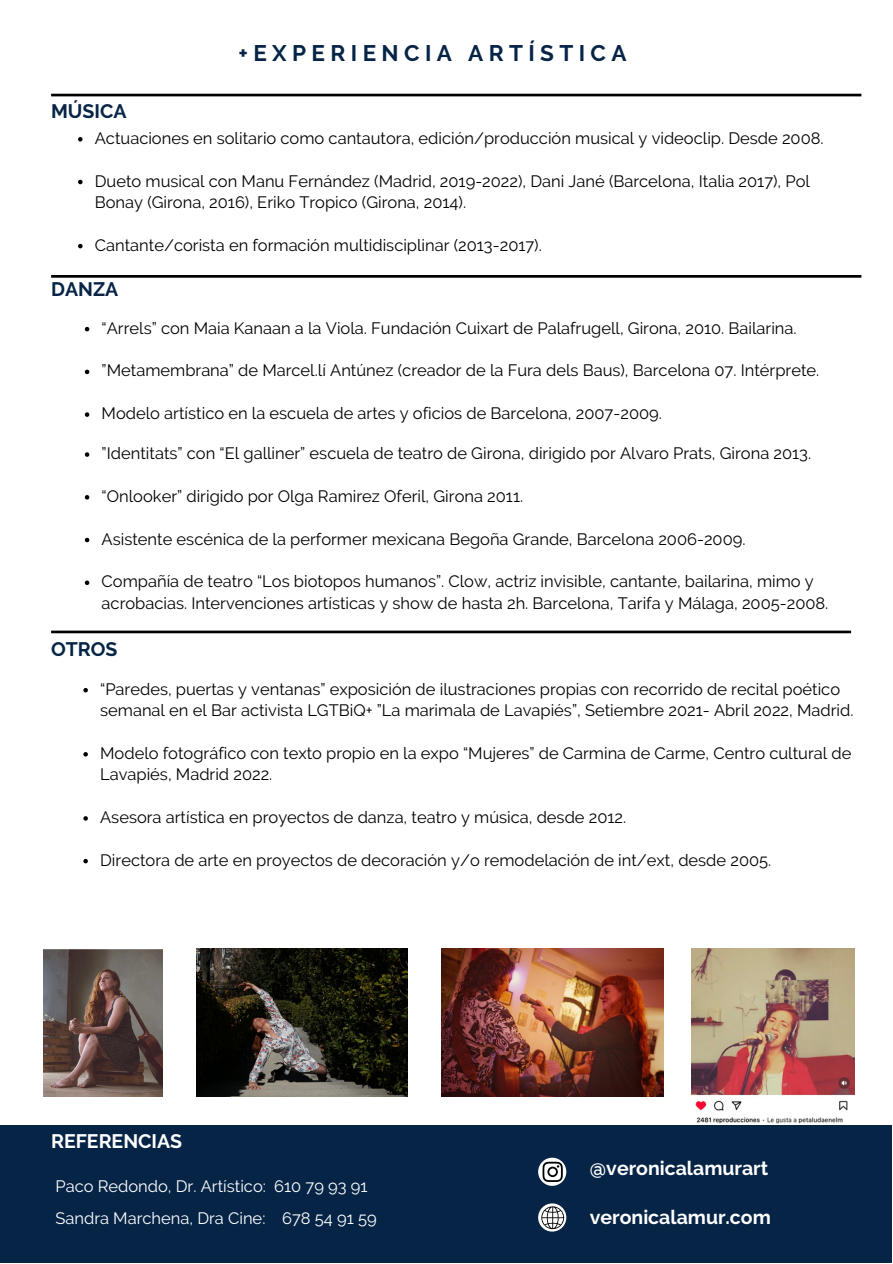
<style>
.page{position:relative;width:893px;height:1264px;background:#fff}
.page>*{position:absolute;margin:0;border:0;box-sizing:border-box;transform-origin:0 0}
.t1{font:700 22.5px "Raleway";letter-spacing:.24em;color:#062446}
.t2{font:700 19.5px "Raleway";color:#fff}
.t3{font:700 19.5px "Raleway";color:#062446}
.t4{font:16.5px/21.3px "Raleway";color:#000}
.t5{font:16.5px/31.5px "Raleway";color:#fff}
</style>
<div class="page">
<hr style="left:51px;top:94px;width:810px;height:2px;background:#000">
<svg style="left:51px;top:275px;width:810px;height:3px;background:#191919"></svg>
<svg style="left:51px;top:630px;width:800px;height:3px;background:#343434"></svg>
<div style="left:0;top:1125px;width:891px;height:137px;background:#062446"></div>
<img style="left:44px;top:949px;width:119px;height:147px">
<img style="left:196px;top:948px;width:211px;height:148px">
<img style="left:441px;top:948px;width:222px;height:148px">
<img style="left:691px;top:948px;width:163px;height:176px">
<svg style="left:538px;top:1157px;width:28px;height:28px"></svg>
<svg style="left:538px;top:1203px;width:28px;height:28px"></svg>
<svg style="left:542px;top:1161px;width:20px;height:20px"></svg>
<svg style="left:541px;top:1205px;width:23px;height:24px"></svg>
<svg style="left:85px;top:452px;width:4px;height:5px"></svg>
<svg style="left:85px;top:495px;width:4px;height:4px"></svg>
<svg style="left:85px;top:538px;width:4px;height:4px"></svg>
<svg style="left:85px;top:580px;width:4px;height:5px"></svg>
<svg style="left:78px;top:137px;width:5px;height:4px"></svg>
<svg style="left:78px;top:180px;width:5px;height:4px"></svg>
<svg style="left:78px;top:244px;width:5px;height:4px"></svg>
<svg style="left:85px;top:327px;width:4px;height:4px"></svg>
<svg style="left:84px;top:369px;width:6px;height:5px"></svg>
<svg style="left:85px;top:412px;width:4px;height:5px"></svg>
<svg style="left:83px;top:688px;width:5px;height:4px"></svg>
<svg style="left:83px;top:752px;width:5px;height:4px"></svg>
<svg style="left:83px;top:816px;width:5px;height:4px"></svg>
<svg style="left:83px;top:858px;width:5px;height:5px"></svg>
<p class="t3" style="left:51px;top:100px;width:77px">MÚSICA</p>
<h1 class="t1" style="left:238px;top:40px;width:389px">+EXPERIENCIA ARTÍSTICA</h1>
<p class="t4" style="left:95px;top:127px;width:730px">Actuaciones en solitario como cantautora, edición/producción musical y videoclip. Desde 2008.</p>
<p class="t4" style="left:95px;top:170px;width:716px">Dueto musical con Manu Fernández (Madrid, 2019-2022), Dani Jané (Barcelona, Italia 2017), Pol<br>Bonay (Girona, 2016), Eriko Tropico (Girona, 2014).</p>
<p class="t4" style="left:95px;top:234px;width:448px">Cantante/corista en formación multidisciplinar (2013-2017).</p>
<p class="t3" style="left:51px;top:277px;width:69px">DANZA</p>
<p class="t4" style="left:102px;top:317px;width:696px">“Arrels” con Maia Kanaan a la Viola. Fundación Cuixart de Palafrugell, Girona, 2010. Bailarina.</p>
<p class="t4" style="left:102px;top:360px;width:719px">”Metamembrana” de Marcel.lí Antúnez (creador de la Fura dels Baus), Barcelona 07. Intérprete.</p>
<p class="t4" style="left:102px;top:402px;width:561px">Modelo artístico en la escuela de artes y oficios de Barcelona, 2007-2009.</p>
<p class="t4" style="left:102px;top:442px;width:711px">”Identitats” con “El galliner” escuela de teatro de Girona, dirigido por Alvaro Prats, Girona 2013.</p>
<p class="t4" style="left:102px;top:485px;width:423px">“Onlooker” dirigido por Olga Ramirez Oferil, Girona 2011.</p>
<p class="t4" style="left:102px;top:528px;width:645px">Asistente escénica de la performer mexicana Begoña Grande, Barcelona 2006-2009.</p>
<p class="t4" style="left:102px;top:571px;width:728px">Compañía de teatro “Los biotopos humanos”. Clow, actriz invisible, cantante, bailarina, mimo y acrobacias. Intervenciones artísticas y show de hasta 2h. Barcelona, Tarifa y Málaga, 2005-2008.</p>
<p class="t3" style="left:51px;top:638px;width:68px">OTROS</p>
<p class="t4" style="left:100px;top:678px;width:754px">“Paredes, puertas y ventanas” exposición de ilustraciones propias con recorrido de recital poético semanal en el Bar activista LGTBiQ+ ”La marimala de Lavapiés”, Setiembre 2021- Abril 2022, Madrid.</p>
<p class="t4" style="left:100px;top:742px;width:752px">Modelo fotográfico con texto propio en la expo “Mujeres” de Carmina de Carme, Centro cultural de<br>Lavapiés, Madrid 2022.</p>
<p class="t4" style="left:100px;top:806px;width:527px">Asesora artística en proyectos de danza, teatro y música, desde 2012.</p>
<p class="t4" style="left:100px;top:849px;width:672px">Directora de arte en proyectos de decoración y/o remodelación de int/ext, desde 2005.</p>
<p class="t2" style="left:51px;top:1129px;width:133px">REFERENCIAS</p>
<p class="t5" style="left:55px;top:1170px;width:323px">Paco Redondo, Dr. Artístico: 610 79 93 91<br>Sandra Marchena, Dra Cine: 678 54 91 59</p>
<p class="t2" style="left:589px;top:1156px;width:180px">@veronicalamurart</p>
<p class="t2" style="left:589px;top:1205px;width:182px">veronicalamur.com</p>
</div>
